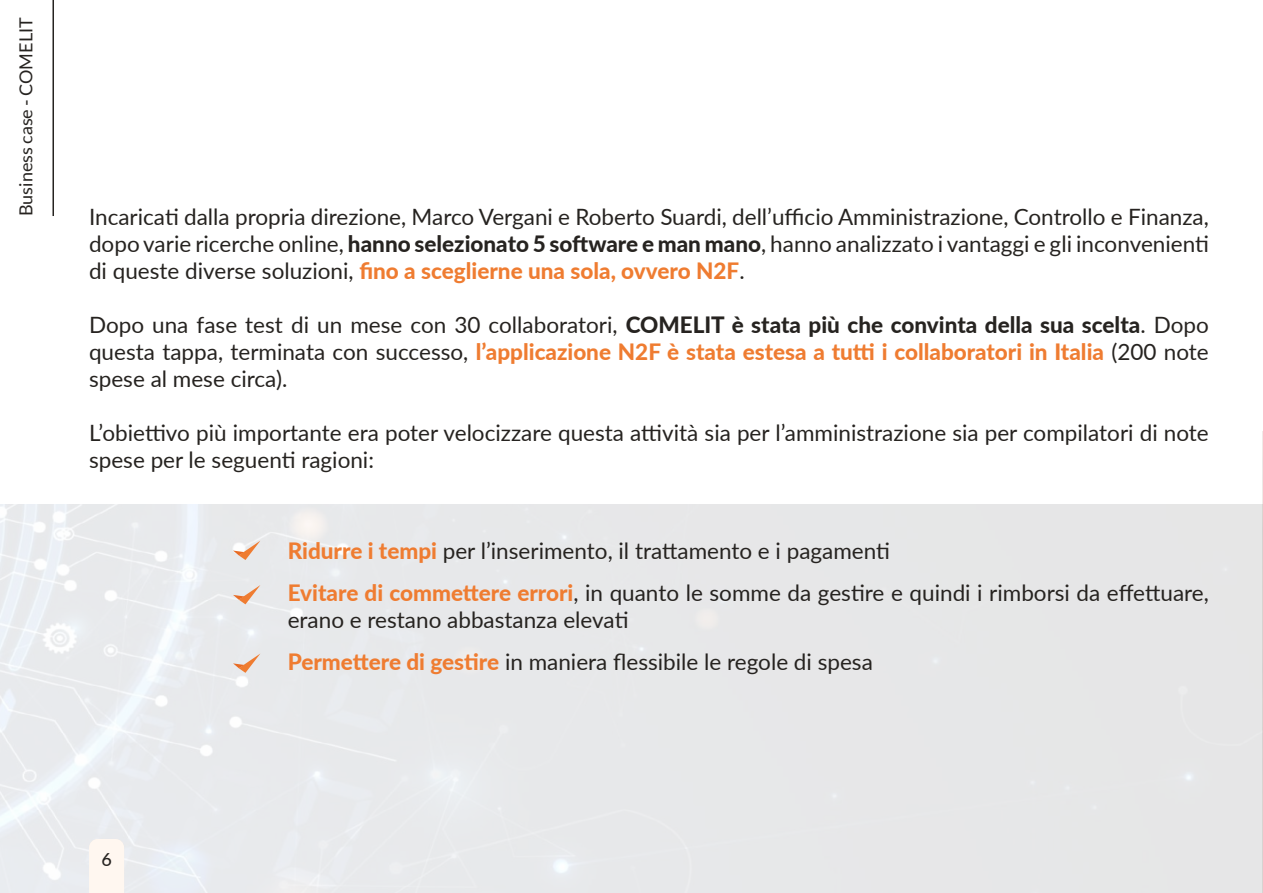
<style>
.page{position:relative;width:1263px;height:893px;background:#fff}
.page>*{position:absolute;margin:0;border:0;box-sizing:border-box;transform-origin:0 0}
.t1{font:22.5px/27px "Lato";color:#262320}
.t2{font:18px "Lato";color:#262320}
.t3{font:500 18px "Lato";color:#262320}
.s1{font-weight:800}
.s2{font-weight:800;color:#ef7c31}
</style>
<div class="page">
<hr style="left:53px;top:0;width:1px;height:216px;background:#262320">
<div style="left:89px;top:839px;width:35px;height:54px;background:#fff7f0"></div>
<img style="left:1262px;top:432px;width:1px;height:461px">
<svg style="left:233px;top:541px;width:27px;height:19px"></svg>
<svg style="left:233px;top:585px;width:27px;height:19px"></svg>
<svg style="left:233px;top:653px;width:27px;height:20px"></svg>
<p class="t2" style="left:13px;top:216px;width:200px;rotate:-90deg">Business case - COMELIT</p>
<p class="t1" style="left:89px;top:202px;width:1121px;text-align:justify">Incaricati dalla propria direzione, Marco Vergani e Roberto Suardi, dell’ufficio Amministrazione, Controllo e Finanza, dopo varie ricerche online, <span class="s1">hanno selezionato 5 software e man mano</span>, hanno analizzato i vantaggi e gli inconvenienti di queste diverse soluzioni, <span class="s2">fino a sceglierne una sola, ovvero N2F</span>.</p>
<p class="t1" style="left:89px;top:310px;width:1121px;text-align:justify">Dopo una fase test di un mese con 30 collaboratori, <span class="s1">COMELIT è stata più che convinta della sua scelta</span>. Dopo questa tappa, terminata con successo, <span class="s2">l’applicazione N2F è stata estesa a tutti i collaboratori in Italia</span> (200 note spese al mese circa).</p>
<p class="t1" style="left:89px;top:418px;width:1121px">L’obiettivo più importante era poter velocizzare questa attività sia per l’amministrazione sia per compilatori di note spese per le seguenti ragioni:</p>
<p class="t1" style="left:288px;top:529px;width:923px;line-height:42px"><span class="s2">Ridurre i tempi</span> per l’inserimento, il trattamento e i pagamenti<br><span class="s2">Evitare di commettere errori</span>, in quanto le somme da gestire e quindi i rimborsi da effettuare,</p>
<p class="t1" style="left:288px;top:598px;width:587px;line-height:42px">erano e restano abbastanza elevati<br><span class="s2">Permettere di gestire</span> in maniera flessibile le regole di spesa</p>
<p class="t3" style="left:101px;top:847px;width:12px">6</p>
</div>
